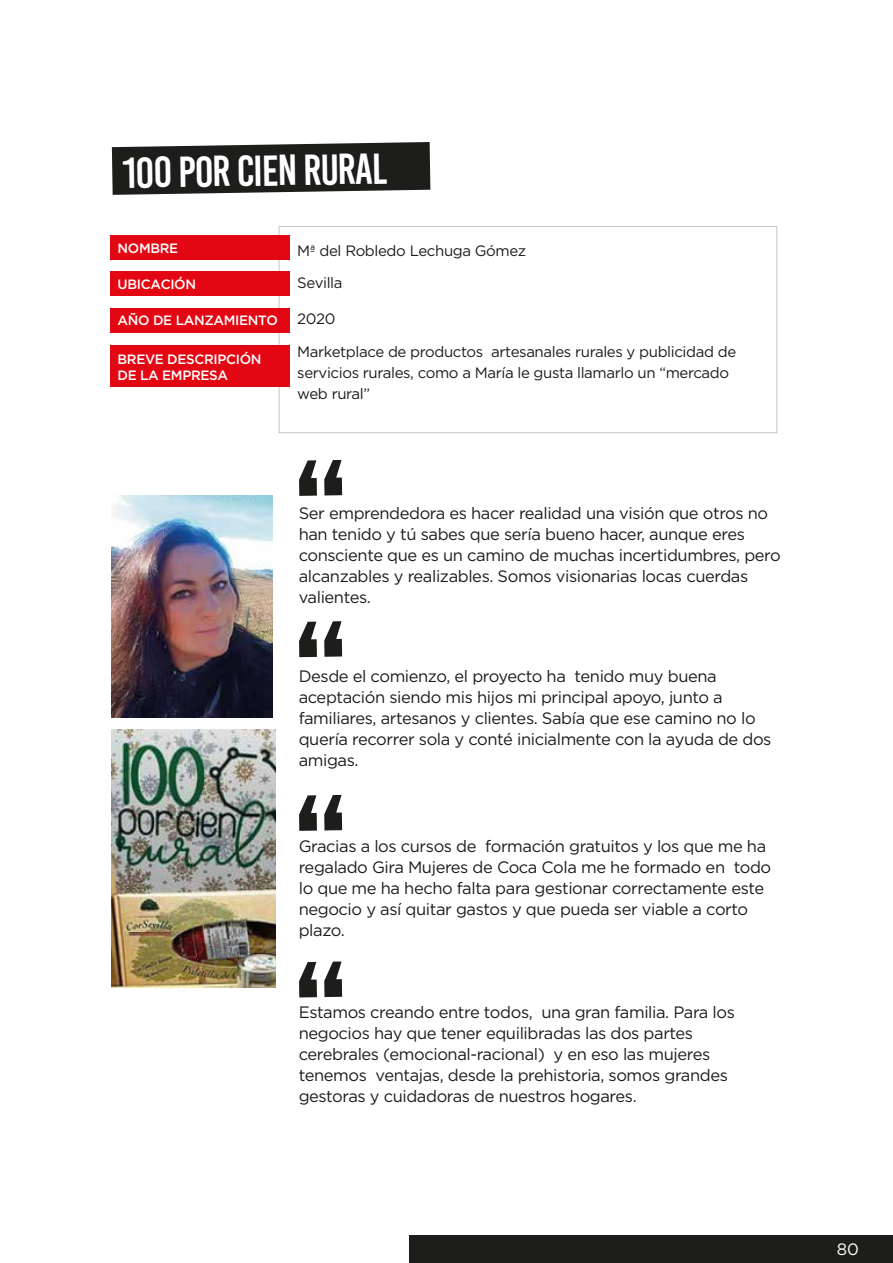
<style>
.page{position:relative;width:893px;height:1263px;background:#fff}
.page>*{position:absolute;margin:0;border:0;box-sizing:border-box;transform-origin:0 0}
.t1{font:43.35px "Bebas Kai";color:#fff}
.t2{font:16.5px/21px "Gotham";letter-spacing:-.025em;color:#1d1d1b}
.t3{font:16.5px "Gotham";color:#fff}
.t4{font:15px/21px "Gotham";letter-spacing:-.025em;color:#1d1d1b}
.t5{font:500 13.5px/16.2px "Gotham";letter-spacing:-.025em;color:#fff}
</style>
<div class="page">
<div style="left:279px;top:226px;width:498px;height:207px;border:1px solid #c6c6c6"></div>
<svg style="left:112px;top:142px;width:318px;height:53px;background:#333332"></svg>
<svg style="left:299px;top:460px;width:43px;height:36px"></svg>
<svg style="left:299px;top:621px;width:43px;height:36px"></svg>
<svg style="left:299px;top:795px;width:43px;height:36px"></svg>
<svg style="left:299px;top:961px;width:43px;height:36px"></svg>
<div style="left:410px;top:1236px;width:483px;height:27px;background:#1d1d1b"></div>
<div style="left:110px;top:235px;width:180px;height:25px;background:#e30613"></div>
<div style="left:110px;top:271px;width:180px;height:25px;background:#e30613"></div>
<div style="left:110px;top:308px;width:180px;height:24px;background:#e30613"></div>
<div style="left:110px;top:346px;width:180px;height:41px;background:#e30613"></div>
<img style="left:112px;top:496px;width:160px;height:221px">
<img style="left:112px;top:729px;width:163px;height:258px">
<h1 class="t1" style="left:122px;top:150px;width:266px;rotate:-1deg">100 POR CIEN RURAL</h1>
<p class="t5" style="left:118px;top:240px;width:62px">NOMBRE</p>
<p class="t5" style="left:118px;top:276px;width:80px">UBICACIÓN</p>
<p class="t5" style="left:118px;top:312px;width:162px">AÑO DE LANZAMIENTO</p>
<p class="t5" style="left:118px;top:350px;width:146px">BREVE DESCRIPCIÓN<br>DE LA EMPRESA</p>
<p class="t4" style="left:297px;top:234px;width:230px;line-height:31.8px">Mª del Robledo Lechuga Gómez<br>Sevilla</p>
<p class="t4" style="left:297px;top:308px;width:40px">2020</p>
<p class="t4" style="left:297px;top:341px;width:440px">Marketplace de productos artesanales rurales y publicidad de servicios rurales, como a María le gusta llamarlo un “mercado web rural”</p>
<p class="t2" style="left:299px;top:502px;width:484px">Ser emprendedora es hacer realidad una visión que otros no han tenido y tú sabes que sería bueno hacer, aunque eres consciente que es un camino de muchas incertidumbres, pero alcanzables y realizables. Somos visionarias locas cuerdas valientes.</p>
<p class="t2" style="left:299px;top:666px;width:474px">Desde el comienzo, el proyecto ha tenido muy buena aceptación siendo mis hijos mi principal apoyo, junto a familiares, artesanos y clientes. Sabía que ese camino no lo quería recorrer sola y conté inicialmente con la ayuda de dos amigas.</p>
<p class="t2" style="left:299px;top:835px;width:474px">Gracias a los cursos de formación gratuitos y los que me ha regalado Gira Mujeres de Coca Cola me he formado en todo lo que me ha hecho falta para gestionar correctamente este negocio y así quitar gastos y que pueda ser viable a corto plazo.</p>
<p class="t2" style="left:299px;top:1001px;width:438px">Estamos creando entre todos, una gran familia. Para los negocios hay que tener equilibradas las dos partes cerebrales (emocional-racional) y en eso las mujeres tenemos ventajas, desde la prehistoria, somos grandes gestoras y cuidadoras de nuestros hogares.</p>
<p class="t3" style="left:837px;top:1239px;width:24px">80</p>
</div>
